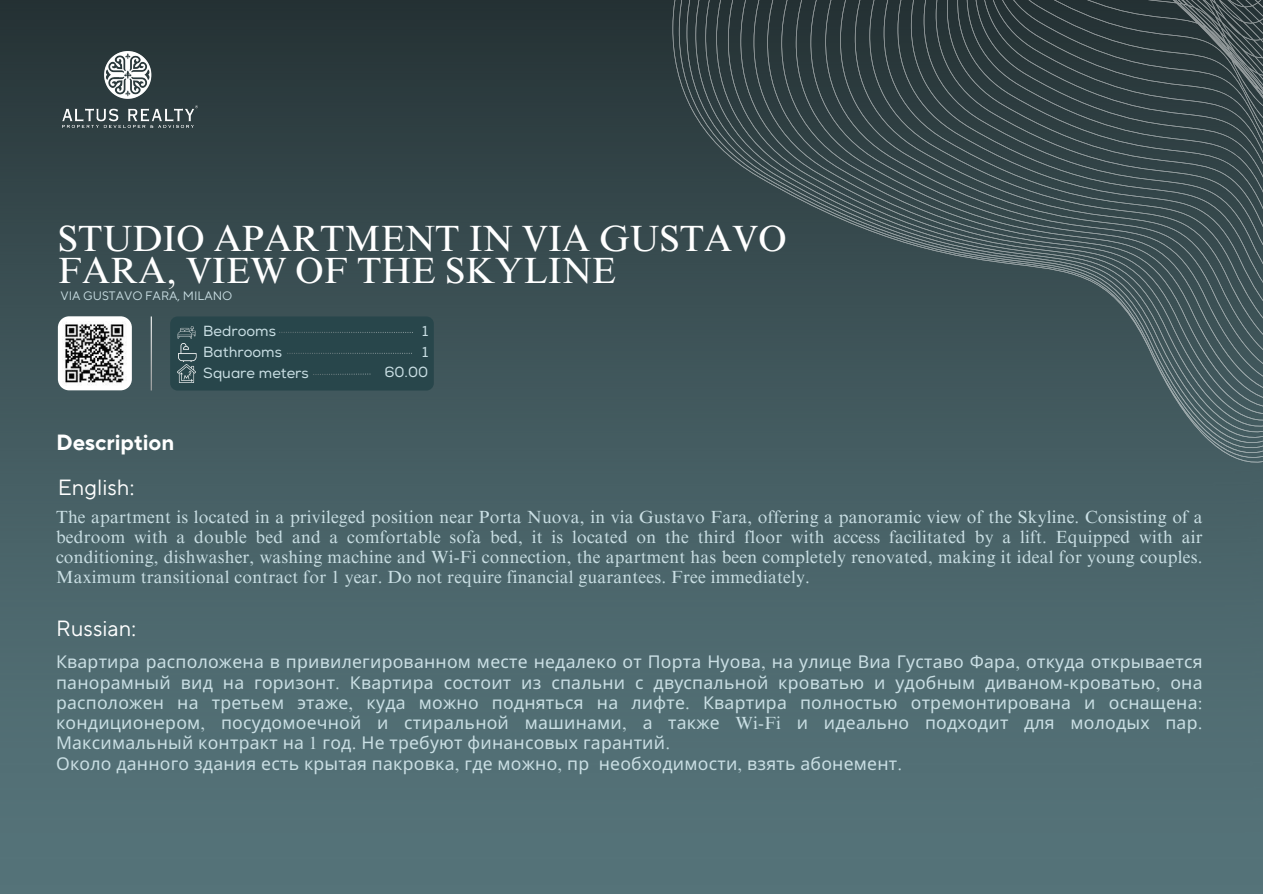
<style>
.page{position:relative;width:1263px;height:894px;background:#fff}
.page>*{position:absolute;margin:0;border:0;box-sizing:border-box;transform-origin:0 0}
.t1{font:36.45px/32px "Times NRMT Pro";color:#fff}
.t2{font:21.9px "TT Norms Pro";color:#fff}
.t3{font:700 21.9px "TT Norms Pro";color:#fff}
.t4{font:17.55px/20.2px "Noto Sans";letter-spacing:.015em;color:#cadfe4}
.t5{font:17.55px/20.2px "Times NRMT Pro";letter-spacing:.015em;color:#cadfe4;text-align:justify}
.t6{font:14.55px/20.9px "Nexa";color:#cadfe4}
.t7{font:12.15px "TT Norms Pro";color:#cadfe4}
.s1{font-family:"Times NRMT Pro"}
</style>
<div class="page">
<img style="left:0;top:0;width:1263px;height:884px">
<svg style="left:672px;top:0;width:591px;height:464px;background:#3c4e52"></svg>
<div style="left:170px;top:316px;width:264px;height:74px;background:#28464b;border-radius:7px"></div>
<img style="left:58px;top:316px;width:74px;height:74px">
<hr style="left:151px;top:316px;width:1px;height:74px;background:#fff">
<img style="left:178px;top:326px;width:18px;height:35px">
<img style="left:178px;top:364px;width:18px;height:18px">
<img style="left:62px;top:52px;width:135px;height:75px">
<svg style="left:279px;top:332px;width:134px;height:1px"></svg>
<svg style="left:287px;top:352px;width:125px;height:2px"></svg>
<svg style="left:313px;top:373px;width:58px;height:2px"></svg>
<h1 class="t1" style="left:58px;top:224px;width:730px">STUDIO APARTMENT IN VIA GUSTAVO<br>FARA, VIEW OF THE SKYLINE</h1>
<p class="t7" style="left:60px;top:286px;width:174px">VIA GUSTAVO FARA, MILANO</p>
<p class="t3" style="left:56px;top:426px;width:120px">Description</p>
<p class="t2" style="left:58px;top:471px;width:78px">English:</p>
<p class="t6" style="left:203px;top:321px;width:107px">Bedrooms<br>Bathrooms<br>Square meters</p>
<p class="t6" style="left:422px;top:320px;width:8px">1<br>1</p>
<p class="t6" style="left:384px;top:362px;width:45px">60.00</p>
<p class="t5" style="left:56px;top:507px;width:1148px">The apartment is located in a privileged position near Porta Nuova, in via Gustavo Fara, offering a panoramic view of the Skyline. Consisting of a bedroom with a double bed and a comfortable sofa bed, it is located on the third floor with access facilitated by a lift. Equipped with air conditioning, dishwasher, washing machine and Wi-Fi connection, the apartment has been completely renovated, making it ideal for young couples.<br>Maximum transitional contract for 1 year. Do not require financial guarantees. Free immediately.</p>
<p class="t2" style="left:56px;top:612px;width:82px">Russian:</p>
<p class="t4" style="left:56px;top:652px;width:1148px">Квартира расположена в привилегированном месте недалеко от Порта Нуова<span class="s1">,</span> на улице Виа Густаво Фара<span class="s1">,</span> откуда открывается панорамный вид на горизонт<span class="s1">.</span> Квартира состоит из спальни с двуспальной кроватью и удобным диваном<span class="s1">-</span>кроватью<span class="s1">,</span> она расположен на третьем этаже<span class="s1">,</span> куда можно подняться на лифте<span class="s1">.</span> Квартира полностью отремонтирована и оснащена<span class="s1">: </span>кондиционером<span class="s1">,</span> посудомоечной и стиральной машинами<span class="s1">,</span> а также <span class="s1">Wi-Fi</span> и идеально подходит для молодых пар<span class="s1">.<br></span>Максимальный контракт на <span class="s1">1</span> год<span class="s1">.</span> Не требуют финансовых гарантий<span class="s1">.<br></span>Около данного здания есть крытая пакровка<span class="s1">,</span> где можно<span class="s1">,</span> пр необходимости<span class="s1">,</span> взять абонемент<span class="s1">.</span></p>
</div>
